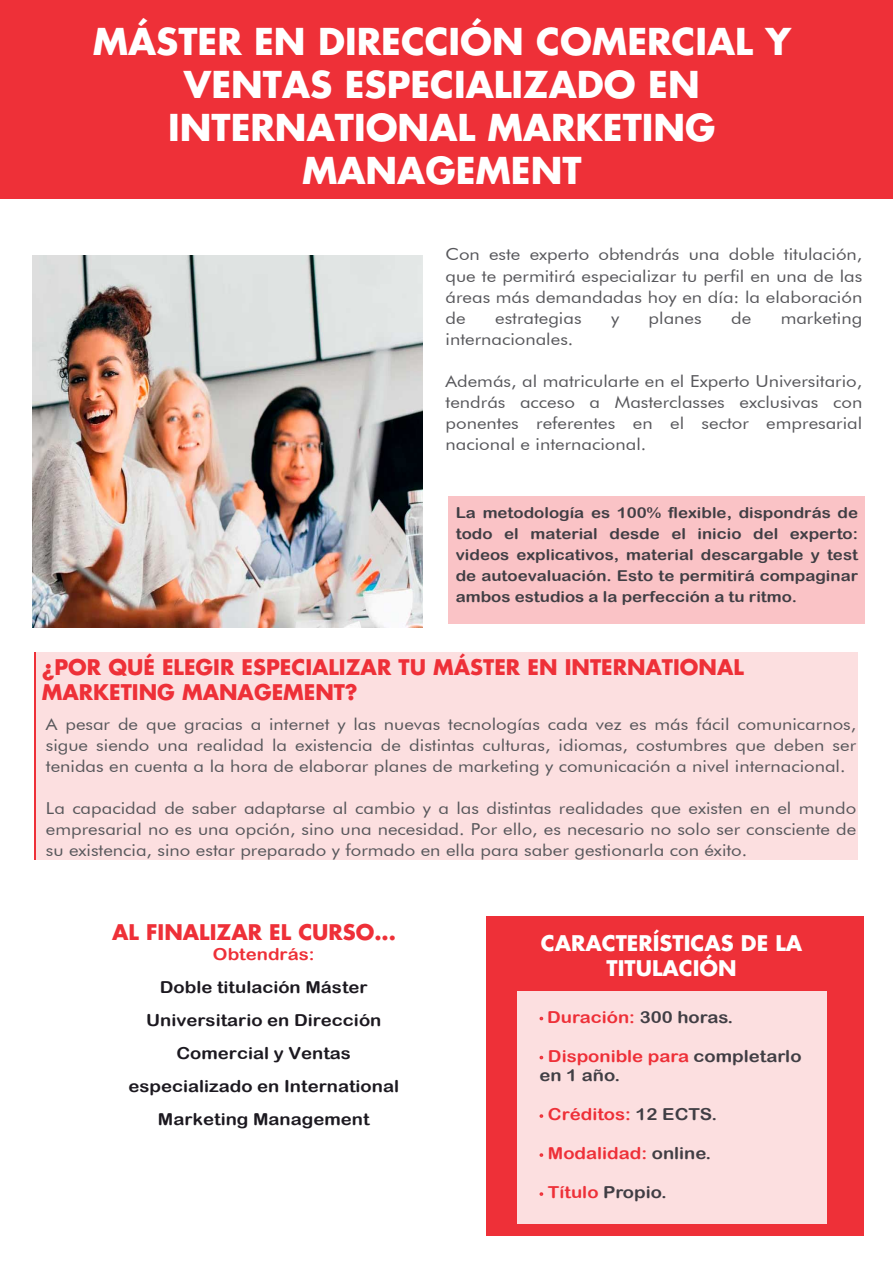
<style>
.page{position:relative;width:893px;height:1263px;background:#fff}
.page>*{position:absolute;margin:0;border:0;box-sizing:border-box;transform-origin:0 0}
.t1{font:700 36px/43.2px "Futura";color:#fff;text-align:center}
.t2{font:700 21px/25.2px "Futura";color:#ee3038}
.t3{font:700 21px/25.2px "Futura";color:#fff;text-align:center}
.t4{font:16.5px/21px "Futura BT";color:#57575b;text-align:justify;scale:1.12 1}
.t5{font:16.5px/33px "Arial Rounded MT Bold";color:#1c1920;text-align:center;scale:1.12 1}
.t6{font:16.5px "Arial Rounded MT Bold";color:#ee3038;scale:1.12 1}
.t7{font:16.5px/19.5px "Arial Rounded MT Bold";color:#403e44;scale:1.12 1}
.t8{font:15px/21px "Arial Rounded MT Bold";color:#403e44;text-align:justify;scale:1.12 1}
.s1{color:#403e44}
.s2{color:#ee3038}
</style>
<div class="page">
<div style="left:486px;top:917px;width:377px;height:319px;background:#ee3038"></div>
<div style="left:517px;top:991px;width:310px;height:233px;background:#fcdfe0"></div>
<svg style="left:539px;top:1017px;width:4px;height:3px"></svg>
<svg style="left:539px;top:1056px;width:4px;height:3px"></svg>
<svg style="left:539px;top:1114px;width:4px;height:4px"></svg>
<svg style="left:539px;top:1153px;width:4px;height:4px"></svg>
<svg style="left:539px;top:1192px;width:4px;height:4px"></svg>
<div style="left:36px;top:652px;width:831px;height:207px;background:#fcdfe0"></div>
<div style="left:0;top:0;width:893px;height:199px;background:#ee3038"></div>
<div style="left:448px;top:496px;width:417px;height:128px;background:#fac3c6"></div>
<img style="left:33px;top:255px;width:390px;height:372px">
<h1 class="t1" style="left:93px;top:19px;width:700px">MÁSTER EN DIRECCIÓN COMERCIAL Y<br>VENTAS ESPECIALIZADO EN<br>INTERNATIONAL MARKETING<br>MANAGEMENT</h1>
<p class="t4" style="left:446px;top:244px;width:374px">Con este experto obtendrás una doble titulación, que te permitirá especializar tu perfil en una de las áreas más demandadas hoy en día: la elaboración de</p>
<p class="t4" style="left:495px;top:307px;width:79px">estrategias</p>
<p class="t4" style="left:611px;top:307px;width:9px">y</p>
<p class="t4" style="left:649px;top:307px;width:49px">planes</p>
<p class="t4" style="left:731px;top:307px;width:19px">de</p>
<p class="t4" style="left:781px;top:307px;width:74px">marketing</p>
<p class="t4" style="left:446px;top:328px;width:116px">internacionales.</p>
<p class="t4" style="left:446px;top:370px;width:374px">Además, al matricularte en el Experto Universitario, tendrás acceso a Masterclasses exclusivas con ponentes referentes en el sector empresarial nacional e internacional.</p>
<p class="t8" style="left:456px;top:502px;width:361px">La metodología es 100% flexible, dispondrás de todo el material desde el inicio del experto: videos explicativos, material descargable y test de autoevaluación. Esto te permitirá compaginar ambos estudios a la perfección a tu ritmo.</p>
<p class="t2" style="left:42px;top:654px;width:703px">¿POR QUÉ ELEGIR ESPECIALIZAR TU MÁSTER EN INTERNATIONAL<br>MARKETING MANAGEMENT?</p>
<p class="t4" style="left:46px;top:713px;width:725px">A pesar de que gracias a internet y las nuevas tecnologías cada vez es más fácil comunicarnos, sigue siendo una realidad la existencia de distintas culturas, idiomas, costumbres que deben ser tenidas en cuenta a la hora de elaborar planes de marketing y comunicación a nivel internacional.</p>
<p class="t4" style="left:46px;top:797px;width:725px">La capacidad de saber adaptarse al cambio y a las distintas realidades que existen en el mundo empresarial no es una opción, sino una necesidad. Por ello, es necesario no solo ser consciente de su existencia, sino estar preparado y formado en ella para saber gestionarla con éxito.</p>
<p class="t2" style="left:112px;top:919px;width:285px">AL FINALIZAR EL CURSO...</p>
<p class="t6" style="left:213px;top:948px;width:92px">Obtendrás:</p>
<p class="t5" style="left:128px;top:970px;width:243px">Doble titulación Máster<br>Universitario en Dirección<br>Comercial y Ventas especializado en International<br>Marketing Management</p>
<p class="t3" style="left:541px;top:930px;width:263px">CARACTERÍSTICAS DE LA<br>TITULACIÓN</p>
<p class="t6" style="left:547px;top:1011px;width:168px">Duración: <span class="s1">300 horas.</span></p>
<p class="t7" style="left:539px;top:1048px;width:235px;text-indent:8px"><span class="s2">Disponible para</span> completarlo en 1 año.</p>
<p class="t6" style="left:548px;top:1108px;width:153px">Créditos: <span class="s1">12 ECTS.</span></p>
<p class="t6" style="left:548px;top:1147px;width:147px">Modalidad: <span class="s1">online.</span></p>
<p class="t7" style="left:548px;top:1184px;width:108px"><span class="s2">Título</span> Propio.</p>
</div>
